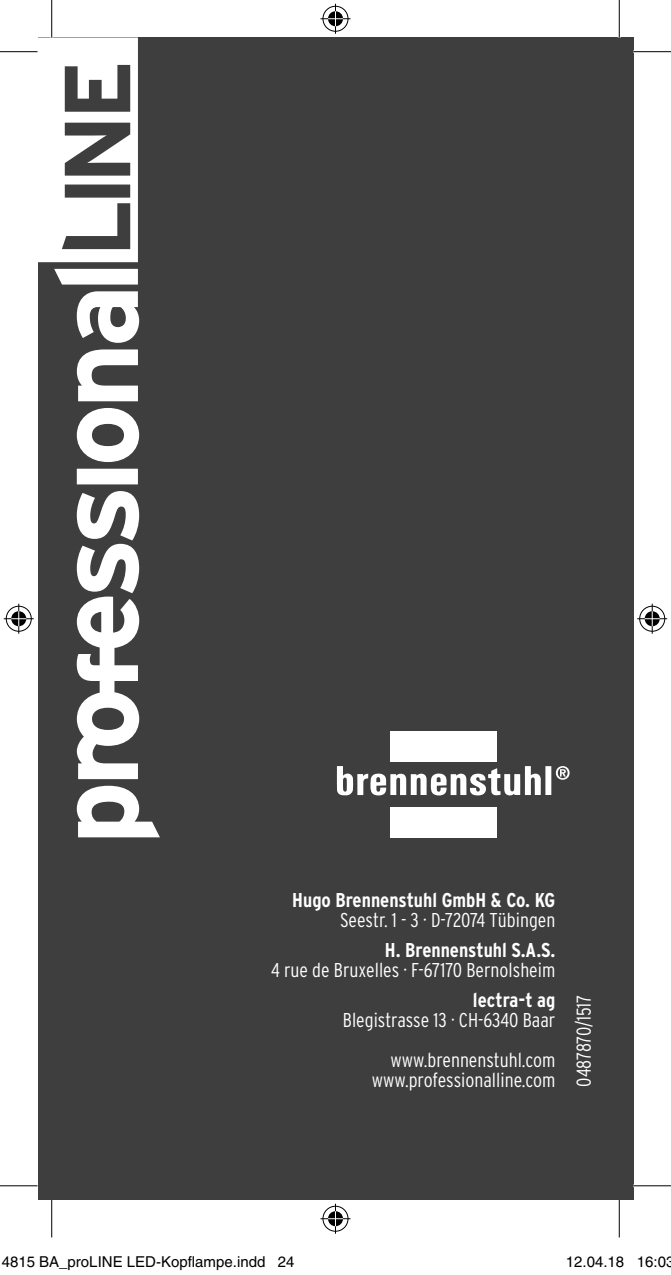
<style>
.page{position:relative;width:671px;height:1275px;background:#fff}
.page>*{position:absolute;margin:0;border:0;box-sizing:border-box;transform-origin:0 0}
.t1{font:300 condensed 20px/40px "Interstate";color:#fff;text-align:right}
.t2{font:700 condensed 20px "Interstate";color:#fff}
.t3{font:15px "Helvetica";color:#000}
</style>
<div class="page">
<div style="left:38px;top:38px;width:595px;height:1162px;background:#3e3e3f"></div>
<svg style="left:38px;top:37px;width:122px;height:800px"></svg>
<div style="left:390px;top:731px;width:106px;height:30px;background:#fff"></div>
<div style="left:390px;top:807px;width:106px;height:30px;background:#fff"></div>
<div style="left:545px;top:766px;width:6px;height:29px;background:#fff"></div>
<svg style="left:337px;top:766px;width:203px;height:30px"></svg>
<svg style="left:555px;top:766px;width:14px;height:14px"></svg>
<hr style="left:50px;top:0;width:3px;height:38px;background:#fff">
<hr style="left:0;top:51px;width:38px;height:1px;background:#000">
<hr style="left:633px;top:51px;width:37px;height:1px;background:#000">
<hr style="left:0;top:1185px;width:38px;height:1px;background:#000">
<hr style="left:633px;top:1185px;width:37px;height:1px;background:#000">
<hr style="left:51px;top:0;width:1px;height:38px;background:#000">
<hr style="left:51px;top:1200px;width:1px;height:37px;background:#000">
<hr style="left:618px;top:0;width:1px;height:38px;background:#000">
<hr style="left:618px;top:1200px;width:1px;height:37px;background:#000">
<div style="left:321px;top:5px;width:28px;height:28px;border:3px solid #fff;border-radius:50%"></div>
<hr style="left:320px;top:17px;width:30px;height:3px;background:#fff">
<hr style="left:334px;top:4px;width:3px;height:30px;background:#fff">
<div style="left:326px;top:10px;width:18px;height:18px;border:3px solid #fff;border-radius:50%"></div>
<div style="left:322px;top:6px;width:26px;height:26px;border:1px solid #000;border-radius:50%"></div>
<hr style="left:320px;top:18px;width:30px;height:1px;background:#000">
<hr style="left:335px;top:4px;width:1px;height:30px;background:#000">
<svg style="left:328px;top:11px;width:15px;height:15px"></svg>
<div style="left:321px;top:1204px;width:28px;height:29px;border:3px solid #fff;border-radius:50%"></div>
<hr style="left:320px;top:1217px;width:30px;height:3px;background:#fff">
<hr style="left:334px;top:1203px;width:3px;height:30px;background:#fff">
<div style="left:326px;top:1209px;width:18px;height:19px;border:3px solid #fff;border-radius:50%"></div>
<div style="left:322px;top:1206px;width:26px;height:25px;border:1px solid #000;border-radius:50%"></div>
<hr style="left:320px;top:1218px;width:30px;height:1px;background:#000">
<hr style="left:335px;top:1203px;width:1px;height:30px;background:#000">
<svg style="left:328px;top:1211px;width:15px;height:15px"></svg>
<div style="left:5px;top:605px;width:28px;height:28px;border:3px solid #fff;border-radius:50%"></div>
<hr style="left:4px;top:617px;width:30px;height:3px;background:#fff">
<hr style="left:17px;top:604px;width:3px;height:30px;background:#fff">
<div style="left:10px;top:610px;width:18px;height:18px;border:3px solid #fff;border-radius:50%"></div>
<div style="left:6px;top:606px;width:26px;height:25px;border:1px solid #000;border-radius:50%"></div>
<hr style="left:4px;top:618px;width:30px;height:1px;background:#000">
<hr style="left:18px;top:604px;width:1px;height:30px;background:#000">
<svg style="left:11px;top:611px;width:15px;height:15px"></svg>
<div style="left:637px;top:605px;width:29px;height:28px;border:3px solid #fff;border-radius:50%"></div>
<hr style="left:637px;top:617px;width:30px;height:3px;background:#fff">
<hr style="left:650px;top:604px;width:3px;height:30px;background:#fff">
<div style="left:642px;top:610px;width:19px;height:18px;border:3px solid #fff;border-radius:50%"></div>
<div style="left:639px;top:606px;width:25px;height:25px;border:1px solid #000;border-radius:50%"></div>
<hr style="left:637px;top:618px;width:30px;height:1px;background:#000">
<hr style="left:651px;top:604px;width:1px;height:30px;background:#000">
<svg style="left:644px;top:611px;width:15px;height:15px"></svg>
<div style="left:81px;top:1259px;width:8px;height:9px;border:1px solid #fff;border-radius:50%"></div>
<div style="left:82px;top:1260px;width:6px;height:7px;border:1px solid #fff;border-radius:50%"></div>
<div style="left:171px;top:1259px;width:8px;height:9px;border:1px solid #fff;border-radius:50%"></div>
<div style="left:172px;top:1260px;width:6px;height:7px;border:1px solid #fff;border-radius:50%"></div>
<div style="left:588px;top:1257px;width:5px;height:10px;border:1px solid #fff;border-radius:50%"></div>
<div style="left:586px;top:1256px;width:8px;height:12px;border:1px solid #fff;border-radius:50%"></div>
<div style="left:658px;top:1257px;width:6px;height:10px;border:1px solid #fff;border-radius:50%"></div>
<div style="left:657px;top:1256px;width:8px;height:12px;border:1px solid #fff;border-radius:50%"></div>
<p class="t2" style="left:292px;top:887px;width:264px">Hugo Brennenstuhl GmbH &amp; Co. KG</p>
<p class="t1" style="left:340px;top:899px;width:217px">Seestr. 1 - 3 · D-72074 Tübingen</p>
<p class="t2" style="left:385px;top:937px;width:172px">H. Brennenstuhl S.A.S.</p>
<p class="t1" style="left:271px;top:949px;width:286px">4 rue de Bruxelles ∙ F-67170 Bernolsheim</p>
<p class="t2" style="left:472px;top:987px;width:84px">lectra-t ag</p>
<p class="t1" style="left:343px;top:999px;width:214px">Blegistrasse 13 ∙ CH-6340 Baar www.brennenstuhl.com</p>
<p class="t1" style="left:371px;top:1059px;width:185px">www.professionalline.com</p>
<p class="t1" style="left:563px;top:1086px;width:93px;rotate:-90deg">0487870/1517</p>
<p class="t3" style="left:2px;top:1253px;width:294px">4815 BA_proLINE LED-Kopflampe.indd 24</p>
<p class="t3" style="left:565px;top:1253px;width:110px">12.04.18 16:03</p>
</div>
